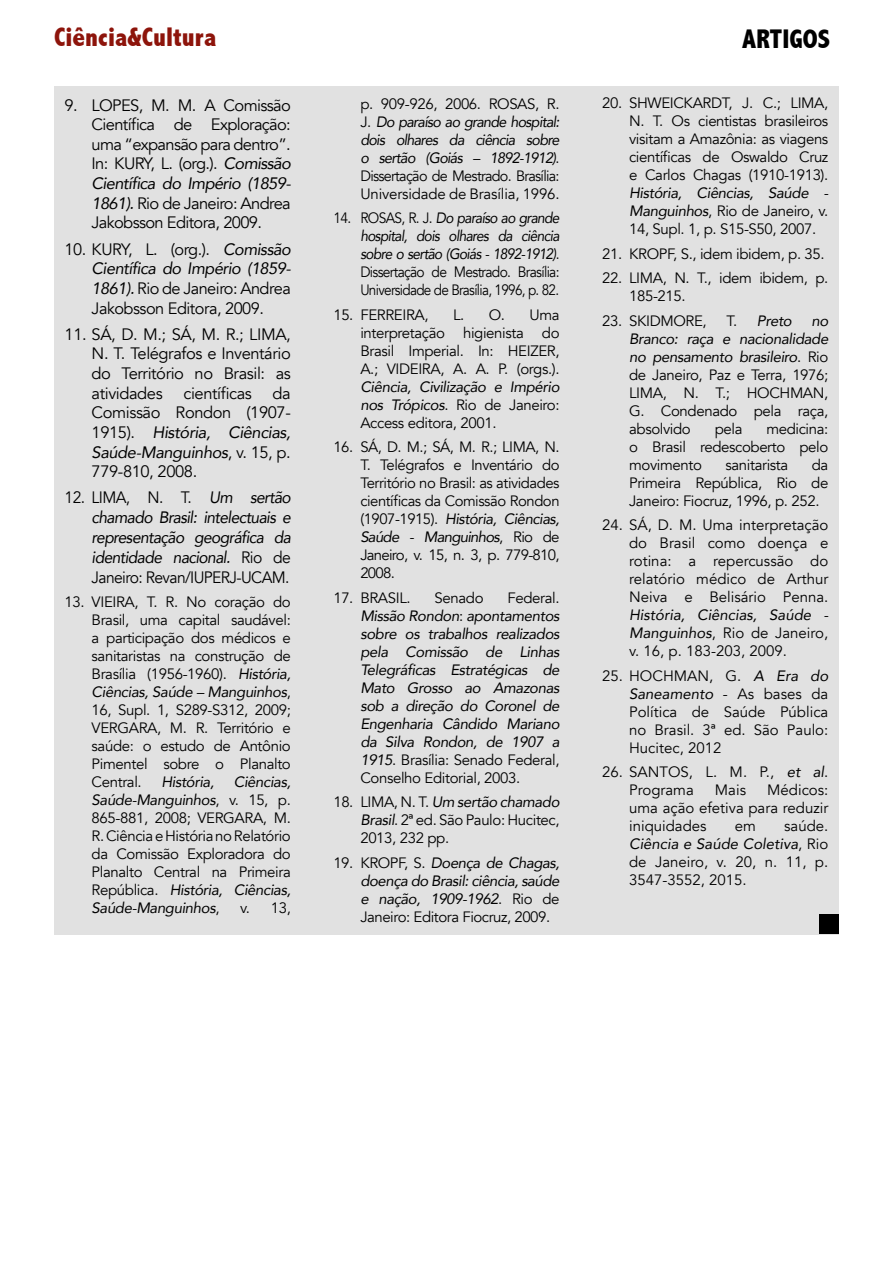
<style>
.page{position:relative;width:893px;height:1263px;background:#fff}
.page>*{position:absolute;margin:0;border:0;box-sizing:border-box;transform-origin:0 0}
.t1{font:800 condensed 27px "Abadi";color:#8d140b}
.t2{font:800 condensed 27px "Abadi";color:#000}
.t3{font:16.5px/19.6px "Avenir";letter-spacing:-.03em;color:#000;text-align:justify}
.t4{font:italic 16.5px/19.8px "Avenir";letter-spacing:-.04em;color:#000;text-align:justify;scale:.95 1}
.t5{font:15px/18px "Avenir";letter-spacing:-.025em;color:#000;text-align:justify}
.t6{font:italic 15px/18px "Avenir";letter-spacing:-.025em;color:#000;text-align:justify}
.t7{font:15px/18px "Avenir";letter-spacing:-.025em;color:#000;text-align:justify;scale:.92 1}
.t8{font:15px/18px "Avenir";color:#000}
.s1{font-style:italic}
.s2{font-style:normal}
</style>
<div class="page">
<div style="left:54px;top:86px;width:785px;height:848px;background:#e1e1e1"></div>
<div style="left:819px;top:914px;width:20px;height:20px;background:#000"></div>
<h1 class="t1" style="left:54px;top:22px;width:164px">Ciência&amp;Cultura</h1>
<h1 class="t2" style="left:742px;top:24px;width:89px">ARTIGOS</h1>
<p class="t3" style="left:92px;top:95px;width:201px;text-indent:-27px">9. LOPES, M. M. A Comissão Científica de Exploração: uma “expansão para dentro”.<br>In: KURY, L. (org.). <span class="s1">Comissão Científica do Império (1859- 1861).</span> Rio de Janeiro: Andrea Jakobsson Editora, 2009.</p>
<p class="t3" style="left:92px;top:239px;width:201px;text-indent:-27px">10. KURY, L. (org.). <span class="s1">Comissão Científica do Império (1859- 1861).</span> Rio de Janeiro: Andrea Jakobsson Editora, 2009.</p>
<p class="t3" style="left:92px;top:324px;width:201px;text-indent:-27px">11. SÁ, D. M.; SÁ, M. R.; LIMA, N. T. Telégrafos e Inventário do Território no Brasil: as atividades</p>
<p class="t3" style="left:183px;top:383px;width:70px">científicas</p>
<p class="t3" style="left:92px;top:383px;width:201px;text-indent:181px">da Comissão Rondon (1907- 1915). <span class="s1">História, Ciências, Saúde-Manguinhos</span>, v. 15, p.<br>779-810, 2008.</p>
<p class="t4" style="left:92px;top:488px;width:211px;text-indent:-27px"><span class="s2">12. LIMA, N. T.</span> Um sertão chamado Brasil: intelectuais e representação geográfica da identidade nacional. <span class="s2">Rio de Janeiro: Revan/IUPERJ-UCAM.</span></p>
<p class="t5" style="left:92px;top:593px;width:201px;text-indent:-27px">13. VIEIRA, T. R. No coração do Brasil, uma capital saudável: a participação dos médicos e sanitaristas na construção de Brasília (1956-1960). <span class="s1">História, Ciências, Saúde – Manguinhos</span>, 16, Supl. 1, S289-S312, 2009; VERGARA, M. R. Território e saúde: o estudo de Antônio Pimentel sobre o Planalto Central.</p>
<p class="t5" style="left:92px;top:773px;width:201px;text-indent:142px"><span class="s1">Ciências, Saúde-Manguinhos</span>, v. 15, p.<br>865-881, 2008; VERGARA, M.<br>R. Ciência e História no Relatório da Comissão Exploradora do Planalto Central na Primeira República. <span class="s1">História, Ciências, Saúde-Manguinhos</span>,</p>
<p class="t6" style="left:161px;top:773px;width:54px">História,</p>
<p class="t5" style="left:240px;top:899px;width:52px">v. 13,</p>
<p class="t5" style="left:360px;top:95px;width:201px">p. 909-926, 2006. ROSAS, R.<br>J. <span class="s1">Do paraíso ao grande hospital: dois olhares da ciência sobre o sertão (Goiás – 1892-1912)</span>.<br>Dissertação de Mestrado. Brasília:<br>Universidade de Brasília, 1996.</p>
<p class="t7" style="left:360px;top:210px;width:218px;text-indent:-27px">14. ROSAS, R. J. <span class="s1">Do paraíso ao grande hospital, dois olhares da ciência sobre o sertão (Goiás - 1892-1912)</span>.<br>Dissertação de Mestrado. Brasília:<br>Universidade de Brasília, 1996, p. 82.</p>
<p class="t5" style="left:333px;top:306px;width:97px">15. FERREIRA,</p>
<p class="t5" style="left:453px;top:306px;width:54px">L. O.</p>
<p class="t5" style="left:360px;top:306px;width:201px;text-indent:169px">Uma interpretação higienista do Brasil Imperial. In: HEIZER, A.; VIDEIRA, A. A. P. (orgs.).</p>
<p class="t6" style="left:360px;top:378px;width:201px">Ciência, Civilização e Império nos Trópicos<span class="s2">. Rio de Janeiro:<br>Access editora, 2001.</span></p>
<p class="t5" style="left:360px;top:438px;width:201px;text-indent:-27px">16. SÁ, D. M.; SÁ, M. R.; LIMA, N.<br>T. Telégrafos e Inventário do Território no Brasil: as atividades científicas da Comissão Rondon (1907-1915). <span class="s1">História, Ciências, Saúde - Manguinhos</span>, Rio de Janeiro, v. 15, n. 3, p. 779-810, 2008.</p>
<p class="t5" style="left:333px;top:589px;width:79px">17. BRASIL.</p>
<p class="t5" style="left:435px;top:589px;width:50px">Senado</p>
<p class="t6" style="left:360px;top:589px;width:201px;text-indent:147px"><span class="s2">Federal.<br></span>Missão Rondon<span class="s2">:</span> apontamentos sobre os trabalhos realizados pela Comissão de Linhas Telegráficas Estratégicas de Mato Grosso ao Amazonas sob a direção do Coronel de Engenharia Cândido Mariano da Silva Rondon, de 1907 a 1915<span class="s2">. Brasília: Senado Federal, Conselho Editorial, 2003.</span></p>
<p class="t5" style="left:360px;top:793px;width:201px;text-indent:-27px">18. LIMA, N. T. <span class="s1">Um sertão chamado Brasil</span>. 2ª ed. São Paulo: Hucitec, 2013, 232 pp.</p>
<p class="t6" style="left:360px;top:853px;width:201px;text-indent:-27px"><span class="s2">19. KROPF, S.</span> Doença de Chagas, doença do Brasil: ciência, saúde e nação, 1909-1962<span class="s2">. Rio de Janeiro: Editora Fiocruz, 2009.</span></p>
<p class="t5" style="left:629px;top:94px;width:201px;text-indent:-27px">20. SHWEICKARDT, J. C.; LIMA, N. T. Os cientistas brasileiros visitam a Amazônia: as viagens científicas de Oswaldo Cruz e Carlos Chagas (1910-1913).</p>
<p class="t5" style="left:629px;top:184px;width:201px"><span class="s1">História, Ciências, Saúde - Manguinhos</span>, Rio de Janeiro, v.<br>14, Supl. 1, p. S15-S50, 2007.</p>
<p class="t5" style="left:602px;top:245px;width:224px">21. KROPF, S., idem ibidem, p. 35.</p>
<p class="t5" style="left:629px;top:269px;width:201px;text-indent:-27px">22. LIMA, N. T., idem ibidem, p.<br>185-215.</p>
<p class="t5" style="left:602px;top:312px;width:106px">23. SKIDMORE,</p>
<p class="t6" style="left:726px;top:311px;width:67px"><span class="s2">T.</span> Preto</p>
<p class="t5" style="left:629px;top:312px;width:201px;text-indent:182px"><span class="s1">no Branco: raça e nacionalidade no pensamento brasileiro</span>. Rio de Janeiro, Paz e Terra, 1976; LIMA, N. T.; HOCHMAN, G. Condenado pela raça, absolvido</p>
<p class="t5" style="left:629px;top:420px;width:201px;text-indent:137px">medicina: o Brasil redescoberto pelo movimento</p>
<p class="t5" style="left:715px;top:420px;width:29px">pela</p>
<p class="t5" style="left:629px;top:456px;width:201px;text-indent:183px">da Primeira República, Rio de Janeiro: Fiocruz, 1996, p. 252.</p>
<p class="t5" style="left:629px;top:516px;width:201px;text-indent:-27px">24. SÁ, D. M. Uma interpretação do Brasil como doença e rotina: a repercussão do relatório médico de Arthur Neiva e Belisário Penna.</p>
<p class="t6" style="left:629px;top:606px;width:201px">História, Ciências, Saúde - Manguinhos<span class="s2">, Rio de Janeiro, v. 16, p. 183-203, 2009.</span></p>
<p class="t5" style="left:629px;top:667px;width:201px;text-indent:-27px">25. HOCHMAN, G. <span class="s1">A Era do Saneamento</span> - As bases da Política de Saúde Pública no Brasil. 3ª ed. São Paulo:<br>Hucitec, 2012</p>
<p class="t8" style="left:629px;top:763px;width:201px;text-indent:-27px">26. SANTOS, L. M. P., <span class="s1">et al</span>.<br>Programa</p>
<p class="t5" style="left:725px;top:456px;width:64px">sanitarista</p>
<p class="t5" style="left:629px;top:781px;width:201px;text-indent:138px">Médicos: uma ação efetiva para reduzir iniquidades</p>
<p class="t5" style="left:715px;top:781px;width:33px">Mais</p>
<p class="t5" style="left:629px;top:817px;width:201px;text-indent:155px">saúde.<br><span class="s1">Ciência e Saúde Coletiva</span>, Rio de Janeiro, v. 20, n. 11, p.<br>3547-3552, 2015.</p>
<p class="t5" style="left:735px;top:817px;width:23px">em</p>
</div>
